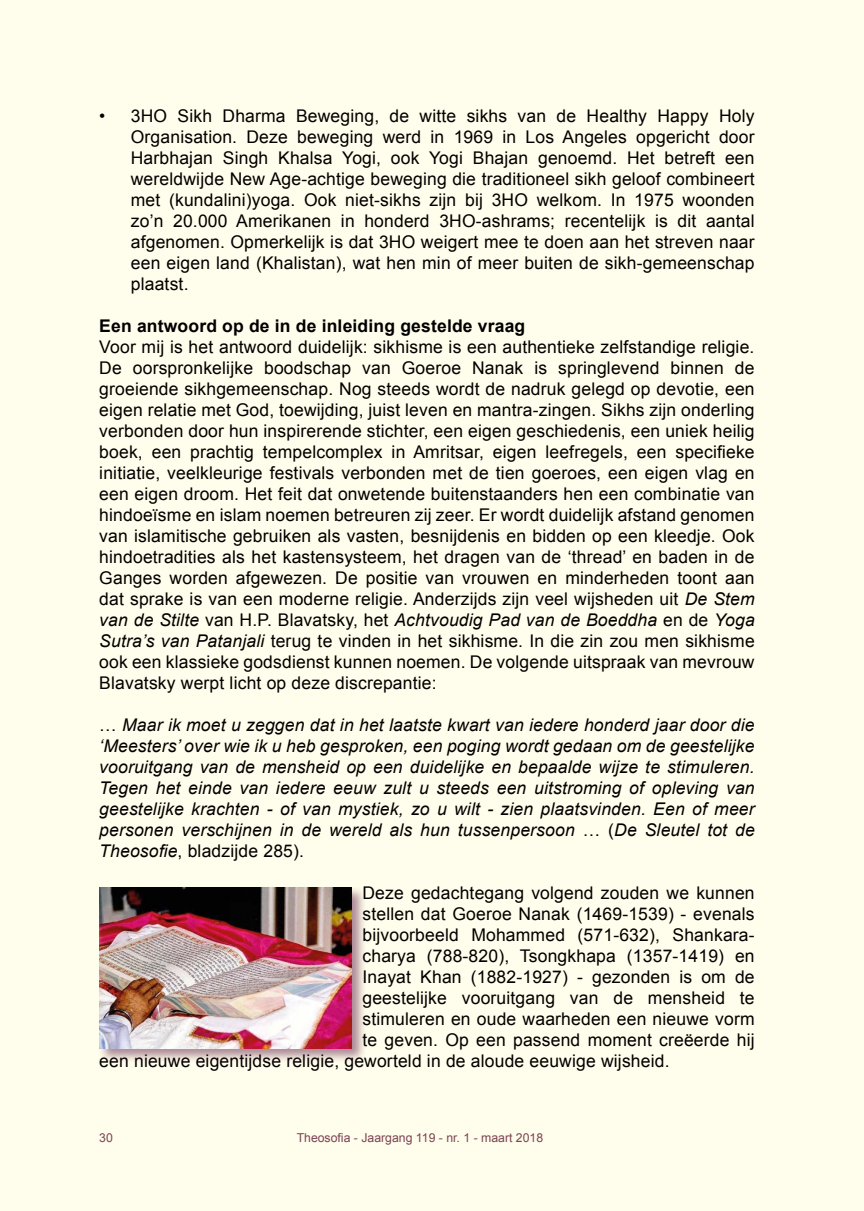
<style>
.page{position:relative;width:864px;height:1211px;background:#fff}
.page>*{position:absolute;margin:0;border:0;box-sizing:border-box;transform-origin:0 0}
.t1{font:17.5px/21px "Arial";letter-spacing:.01em;color:#000;text-align:justify}
.t2{font:italic 17.5px/21px "Arial";letter-spacing:.01em;color:#000;text-align:justify}
.t3{font:700 17.5px "Arial";letter-spacing:.01em;color:#000}
.t4{font:12.25px "Arial";color:#5b1945}
.s1{font-style:italic}
.s2{font-style:normal}
</style>
<div class="page">
<div style="left:0;top:0;width:863px;height:1210px;background:#fffdeb"></div>
<div style="left:98px;top:885px;width:268px;height:178px;background:#5b1945;opacity:.5"></div>
<img style="left:99px;top:887px;width:252px;height:161px">
<p class="t1" style="left:131px;top:105px;width:625px;text-indent:-32px">• 3HO Sikh Dharma Beweging, de witte sikhs van de Healthy Happy Holy Organisation. Deze beweging werd in 1969 in Los Angeles opgericht door Harbhajan Singh Khalsa Yogi, ook Yogi Bhajan genoemd. Het betreft een wereldwijde New Age-achtige beweging die traditioneel sikh geloof combineert met (kundalini)yoga. Ook niet-sikhs zijn bij 3HO welkom. In 1975 woonden zo’n 20.000 Amerikanen in honderd 3HO-ashrams; recentelijk is dit aantal afgenomen. Opmerkelijk is dat 3HO weigert mee te doen aan het streven naar een eigen land (Khalistan), wat hen min of meer buiten de sikh-gemeenschap plaatst.</p>
<p class="t3" style="left:99px;top:316px;width:427px">Een antwoord op de in de inleiding gestelde vraag</p>
<p class="t1" style="left:99px;top:336px;width:656px">Voor mij is het antwoord duidelijk: sikhisme is een authentieke zelfstandige religie.<br>De oorspronkelijke boodschap van Goeroe Nanak is springlevend binnen de groeiende sikhgemeenschap. Nog steeds wordt de nadruk gelegd op devotie, een eigen relatie met God, toewijding, juist leven en mantra-zingen. Sikhs zijn onderling verbonden door hun inspirerende stichter, een eigen geschiedenis, een uniek heilig boek, een prachtig tempelcomplex in Amritsar, eigen leefregels, een specifieke initiatie, veelkleurige festivals verbonden met de tien goeroes, een eigen vlag en een eigen droom. Het feit dat onwetende buitenstaanders hen een combinatie van hindoeïsme en islam noemen betreuren zij zeer. Er wordt duidelijk afstand genomen van islamitische gebruiken als vasten, besnijdenis en bidden op een kleedje. Ook hindoetradities als het kastensysteem, het dragen van de ‘thread’ en baden in de Ganges worden afgewezen. De positie van vrouwen en minderheden toont aan dat sprake is van een moderne religie. Anderzijds zijn veel wijsheden uit <span class="s1">De Stem van de Stilte</span> van H.P. Blavatsky, het <span class="s1">Achtvoudig Pad van de Boeddha</span> en de <span class="s1">Yoga Sutra’s van Patanjali</span> terug te vinden in het sikhisme. In die zin zou men sikhisme ook een klassieke godsdienst kunnen noemen. De volgende uitspraak van mevrouw Blavatsky werpt licht op deze discrepantie:</p>
<p class="t2" style="left:99px;top:714px;width:656px"><span class="s2">…</span> Maar ik moet u zeggen dat in het laatste kwart van iedere honderd jaar door die ‘Meesters’ over wie ik u heb gesproken, een poging wordt gedaan om de geestelijke vooruitgang van de mensheid op een duidelijke en bepaalde wijze te stimuleren.<br>Tegen het einde van iedere eeuw zult u steeds een uitstroming of opleving van geestelijke krachten - of van mystiek, zo u wilt - zien plaatsvinden. Een of meer personen verschijnen in de wereld als hun tussenpersoon <span class="s2">… (</span>De Sleutel tot de Theosofie<span class="s2">, bladzijde 285).</span></p>
<p class="t1" style="left:362px;top:882px;width:393px">Deze gedachtegang volgend zouden we kunnen</p>
<p class="t1" style="left:362px;top:903px;width:393px">stellen dat Goeroe Nanak (1469-1539) - evenals</p>
<p class="t1" style="left:362px;top:924px;width:393px">bijvoorbeeld Mohammed (571-632), Shankara-</p>
<p class="t1" style="left:362px;top:945px;width:393px">charya (788-820), Tsongkhapa (1357-1419) en</p>
<p class="t1" style="left:362px;top:966px;width:393px">Inayat Khan (1882-1927) - gezonden is om de</p>
<p class="t1" style="left:362px;top:987px;width:393px">geestelijke vooruitgang van de mensheid te</p>
<p class="t1" style="left:362px;top:1008px;width:393px">stimuleren en oude waarheden een nieuwe vorm</p>
<p class="t1" style="left:362px;top:1029px;width:393px">te geven. Op een passend moment creëerde hij</p>
<p class="t1" style="left:99px;top:1050px;width:571px">een nieuwe eigentijdse religie, geworteld in de aloude eeuwige wijsheid.</p>
<p class="t4" style="left:99px;top:1131px;width:15px">30</p>
<p class="t4" style="left:296px;top:1131px;width:248px">Theosofia - Jaargang 119 - nr. 1 - maart 2018</p>
</div>
